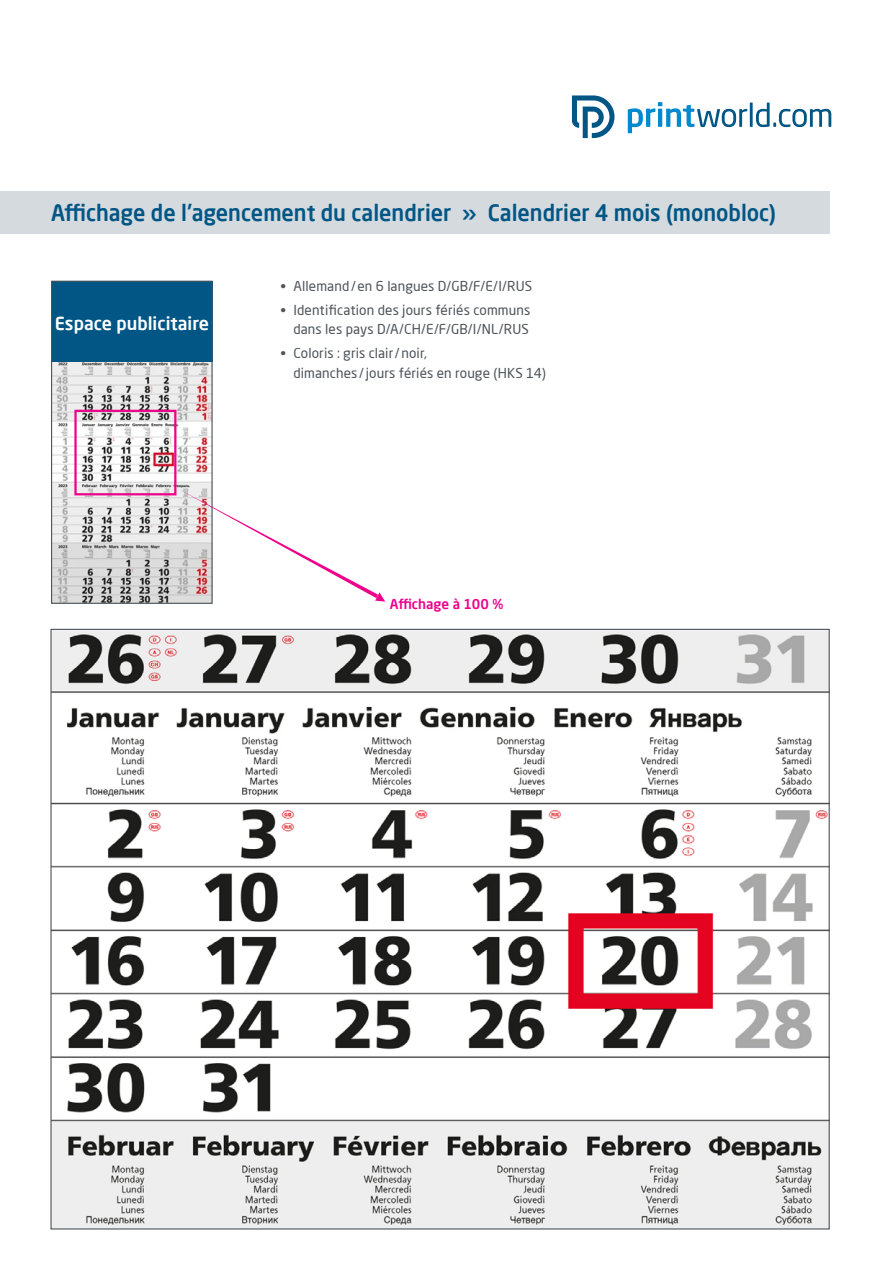
<style>
.page{position:relative;width:893px;height:1263px;background:#fff}
.page>*{position:absolute;margin:0;border:0;box-sizing:border-box;transform-origin:0 0}
.t1{font:500 22.5px "Neo Sans Pro";color:#015685;scale:.96 1}
.t2{font:500 17.85px "Neo Sans Pro";color:#fff}
.t3{font:13.5px/19.5px "Neo Sans Pro";letter-spacing:.01em;color:#4d545a;text-align:right}
.t4{font:500 13.5px "Neo Sans Pro";color:#ed028c}
</style>
<div class="page">
<div style="left:0;top:191px;width:829px;height:43px;background:#d4dade"></div>
<svg style="left:628px;top:102px;width:203px;height:31px"></svg>
<svg style="left:572px;top:96px;width:42px;height:42px"></svg>
<img style="left:53px;top:361px;width:158px;height:241px">
<div style="left:74px;top:410px;width:102px;height:85px;border:2px solid #ed028c"></div>
<div style="left:51px;top:281px;width:162px;height:80px;background:#015685"></div>
<img style="left:52px;top:631px;width:776px;height:596px">
<div style="left:51px;top:281px;width:162px;height:323px;border:1px solid #4d545a"></div>
<svg style="left:177px;top:488px;width:208px;height:114px"></svg>
<h1 class="t1" style="left:51px;top:199px;width:757px">Affichage de l’agencement du calendrier » Calendrier 4 mois (monobloc)</h1>
<h2 class="t2" style="left:55px;top:312px;width:156px">Espace publicitaire</h2>
<p class="t3" style="left:281px;top:276px;width:253px">• Allemand/en 6 langues D/GB/F/E/I/RUS</p>
<p class="t3" style="left:281px;top:300px;width:251px">• Identification des jours fériés communs dans les pays D/A/CH/E/F/GB/I/NL/RUS</p>
<p class="t3" style="left:293px;top:343px;width:254px;text-align:left;text-indent:-13px">• Coloris : gris clair/noir,<br>dimanches /jours fériés en rouge (HKS 14)</p>
<p class="t4" style="left:390px;top:595px;width:115px">Affichage à 100 %</p>
</div>
